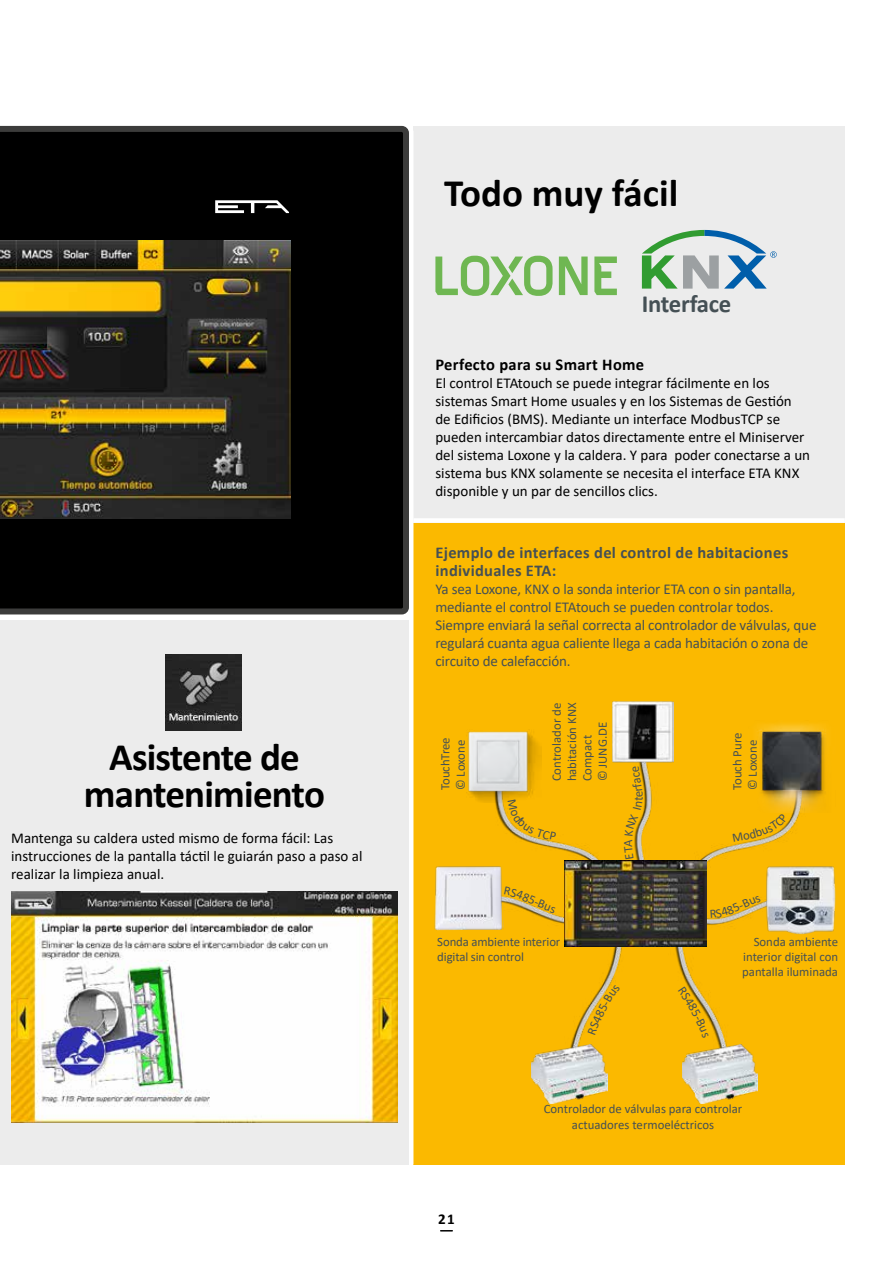
<style>
.page{position:relative;width:893px;height:1263px;background:#fff}
.page>*{position:absolute;margin:0;border:0;box-sizing:border-box;transform-origin:0 0}
.t1{font:700 39px/37.5px "Calibri";letter-spacing:-.02em;color:#000;text-align:center}
.t2{font:700 39px "Calibri";color:#000}
.t3{font:700 24.75px "Calibri";letter-spacing:-.01em;color:#455055}
.t4{font:700 16.5px/18px "Calibri";letter-spacing:.02em;color:#455055}
.t5{font:700 16.5px "Calibri";letter-spacing:.02em;color:#000}
.t6{font:15px/18px "Calibri";color:#000}
.t7{font:15px/18px "Calibri";letter-spacing:-.01em;color:#455055}
.t8{font:700 15px "Calibri";color:#000}
.t9{font:12.75px/15.3px "Calibri";color:#455055}
</style>
<div class="page">
<div style="left:0;top:620px;width:409px;height:545px;background:#ececec"></div>
<div style="left:413px;top:523px;width:432px;height:642px;background:#fbb900"></div>
<div style="left:413px;top:126px;width:432px;height:397px;background:#ececec"></div>
<img style="left:11px;top:891px;width:386px;height:231px">
<div style="left:413px;top:518px;width:432px;height:5px;background:#fff"></div>
<div style="left:0;top:126px;width:409px;height:488px;background:#000"></div>
<svg style="left:215px;top:200px;width:74px;height:13px"></svg>
<img style="left:165px;top:654px;width:77px;height:77px">
<img style="left:484px;top:739px;width:321px;height:353px">
<img style="left:564px;top:860px;width:142px;height:87px">
<img style="left:612px;top:701px;width:61px;height:62px">
<img style="left:748px;top:723px;width:79px;height:89px">
<img style="left:468px;top:731px;width:73px;height:71px">
<img style="left:434px;top:863px;width:69px;height:67px">
<img style="left:763px;top:863px;width:73px;height:71px">
<img style="left:532px;top:1045px;width:75px;height:58px">
<img style="left:682px;top:1045px;width:76px;height:58px">
<svg style="left:435px;top:256px;width:182px;height:40px"></svg>
<svg style="left:642px;top:230px;width:135px;height:59px"></svg>
<img style="left:0;top:241px;width:291px;height:278px">
<svg style="left:508px;top:799px;width:48px;height:42px"></svg>
<svg style="left:504px;top:887px;width:52px;height:26px"></svg>
<svg style="left:624px;top:766px;width:19px;height:93px"></svg>
<svg style="left:733px;top:813px;width:55px;height:29px"></svg>
<svg style="left:710px;top:895px;width:51px;height:23px"></svg>
<svg style="left:678px;top:987px;width:31px;height:51px"></svg>
<svg style="left:588px;top:984px;width:32px;height:51px"></svg>
<h1 class="t1" style="left:84px;top:737px;width:242px">Asistente de mantenimiento</h1>
<p class="t6" style="left:11px;top:829px;width:353px">Mantenga su caldera usted mismo de forma fácil: Las instrucciones de la pantalla táctil le guiarán paso a paso al realizar la limpieza anual.</p>
<h1 class="t2" style="left:444px;top:165px;width:236px">Todo muy fácil</h1>
<h2 class="t3" style="left:642px;top:287px;width:91px">Interface</h2>
<p class="t5" style="left:435px;top:352px;width:210px">Perfecto para su Smart Home</p>
<p class="t6" style="left:435px;top:373px;width:376px">El control ETAtouch se puede integrar fácilmente en los sistemas Smart Home usuales y en los Sistemas de Gestión de Edificios (BMS). Mediante un interface ModbusTCP se pueden intercambiar datos directamente entre el Miniserver del sistema Loxone y la caldera. Y para poder conectarse a un sistema bus KNX solamente se necesita el interface ETA KNX disponible y un par de sencillos clics.</p>
<p class="t4" style="left:435px;top:543px;width:354px">Ejemplo de interfaces del control de habitaciones individuales ETA:</p>
<p class="t7" style="left:435px;top:579px;width:383px">Ya sea Loxone, KNX o la sonda interior ETA con o sin pantalla, mediante el control ETAtouch se pueden controlar todos.<br>Siempre enviará la señal correcta al controlador de válvulas, que regulará cuanta agua caliente llega a cada habitación o zona de circuito de calefacción.</p>
<p class="t9" style="left:549px;top:781px;width:80px;rotate:-90deg">Controlador de habitación KNX<br>Compact<br>© JUNG.DE</p>
<p class="t9" style="left:437px;top:790px;width:55px;rotate:-90deg">TouchTree © Loxone</p>
<p class="t9" style="left:729px;top:790px;width:59px;rotate:-90deg">Touch Pure © Loxone</p>
<p class="t9" style="left:437px;top:933px;width:125px">Sonda ambiente interior digital sin control</p>
<p class="t9" style="left:742px;top:933px;width:97px;text-align:justify;text-indent:11px">Sonda ambiente interior digital con pantalla iluminada</p>
<p class="t8" style="left:438px;top:1208px;width:18px">21</p>
<p class="t9" style="left:544px;top:1101px;width:200px;text-align:center">Controlador de válvulas para controlar actuadores termoeléctricos</p>
</div>
